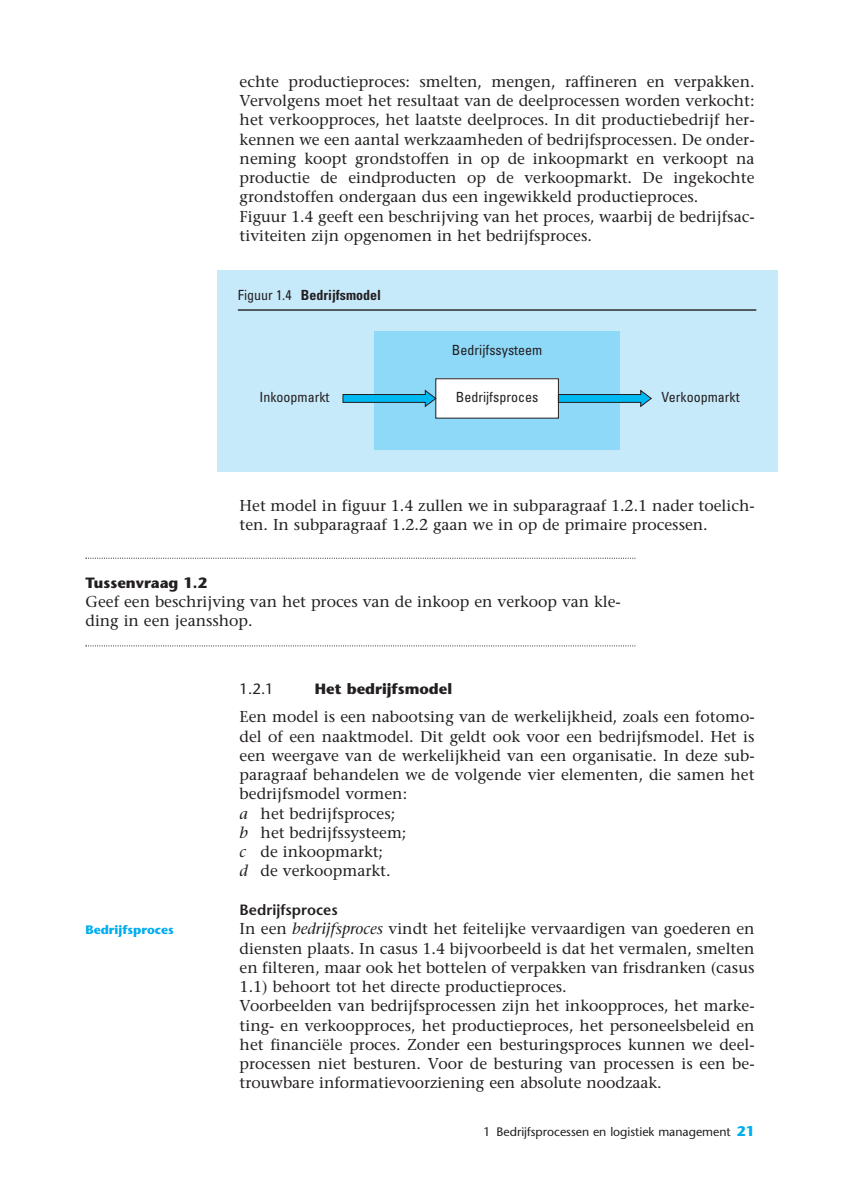
<style>
.page{position:relative;width:844px;height:1191px;background:#fff}
.page>*{position:absolute;margin:0;border:0;box-sizing:border-box;transform-origin:0 0}
.t1{font:15.75px/19.2px "Stone Serif";color:#231f20}
.t2{font:700 14.88px "Stone Sans";color:#231f20}
.t3{font:600 14.88px "Stone Sans";color:#231f20}
.t4{font:14.88px "Stone Sans";color:#231f20}
.t5{font:condensed 14px "Univers";color:#231f20}
.t6{font:700 condensed 14px "Univers";color:#231f20}
.t7{font:12.25px "Stone Sans";color:#231f20}
.t8{font:700 12.25px "Stone Sans";color:#00aeef}
.s1{font-weight:400}
.s2{font-style:italic}
.s3{font-weight:700;font-size:14px;color:#00aeef}
</style>
<div class="page">
<svg style="left:85px;top:557px;width:550px;height:2px"></svg>
<svg style="left:85px;top:645px;width:550px;height:1px"></svg>
<div style="left:217px;top:270px;width:560px;height:202px;background:#c7eafb"></div>
<hr style="left:238px;top:309px;width:518px;height:2px;background:#231f20">
<div style="left:374px;top:331px;width:245px;height:118px;background:#8ed8f8"></div>
<div style="left:435px;top:379px;width:123px;height:39px;background:#fff"></div>
<div style="left:435px;top:378px;width:123px;height:40px;border:1px solid #231f20"></div>
<svg style="left:342px;top:389px;width:94px;height:18px"></svg>
<svg style="left:557px;top:389px;width:94px;height:18px"></svg>
<p class="t1" style="left:239px;top:73px;width:516px">echte productieproces: smelten, mengen, raffineren en verpakken.<br>Vervolgens moet het resultaat van de deelprocessen worden verkocht: het verkoopproces, het laatste deelproces. In dit productiebedrijf her&shy;kennen we een aantal werkzaamheden of bedrijfsprocessen. De onder&shy;neming koopt grondstoffen in op de inkoopmarkt en verkoopt na productie de eindproducten op de verkoopmarkt. De ingekochte grondstoffen ondergaan dus een ingewikkeld productieproces.<br>Figuur 1.4 geeft een beschrijving van het proces, waarbij de bedrijfsac&shy;tiviteiten zijn opgenomen in het bedrijfsproces.</p>
<p class="t6" style="left:238px;top:290px;width:145px"><span class="s1">Figuur 1.4</span> Bedrijfsmodel</p>
<p class="t5" style="left:452px;top:345px;width:92px">Bedrijfssysteem</p>
<p class="t5" style="left:455px;top:392px;width:84px">Bedrijfsproces</p>
<p class="t5" style="left:259px;top:392px;width:71px">Inkoopmarkt</p>
<p class="t5" style="left:661px;top:392px;width:80px">Verkoopmarkt</p>
<p class="t1" style="left:239px;top:497px;width:516px">Het model in figuur 1.4 zullen we in subparagraaf 1.2.1 nader toelich&shy;ten. In subparagraaf 1.2.2 gaan we in op de primaire processen.</p>
<p class="t2" style="left:85px;top:576px;width:123px">Tussenvraag 1.2</p>
<p class="t1" style="left:85px;top:593px;width:536px">Geef een beschrijving van het proces van de inkoop en verkoop van kle&shy;ding in een jeansshop.</p>
<p class="t8" style="left:85px;top:925px;width:90px">Bedrijfsproces</p>
<p class="t4" style="left:239px;top:682px;width:36px">1.2.1</p>
<p class="t2" style="left:315px;top:682px;width:139px">Het bedrijfsmodel</p>
<p class="t1" style="left:239px;top:709px;width:516px">Een model is een nabootsing van de werkelijkheid, zoals een fotomo&shy;del of een naaktmodel. Dit geldt ook voor een bedrijfsmodel. Het is een weergave van de werkelijkheid van een organisatie. In deze sub&shy;paragraaf behandelen we de volgende vier elementen, die samen het bedrijfsmodel vormen:<br><span class="s2">a</span> het bedrijfsproces;<br><span class="s2">b</span> het bedrijfssysteem;<br><span class="s2">c</span> de inkoopmarkt;<br><span class="s2">d</span> de verkoopmarkt.</p>
<p class="t3" style="left:239px;top:904px;width:100px">Bedrijfsproces</p>
<p class="t1" style="left:239px;top:920px;width:516px">In een <span class="s2">bedrijfsproces</span> vindt het feitelijke vervaardigen van goederen en diensten plaats. In casus 1.4 bijvoorbeeld is dat het vermalen, smelten en filteren, maar ook het bottelen of verpakken van frisdranken (casus 1.1) behoort tot het directe productieproces.<br>Voorbeelden van bedrijfsprocessen zijn het inkoopproces, het marke&shy;ting- en verkoopproces, het productieproces, het personeelsbeleid en het financiële proces. Zonder een besturingsproces kunnen we deel&shy;processen niet besturen. Voor de besturing van processen is een be&shy;trouwbare informatievoorziening een absolute noodzaak.</p>
<p class="t7" style="left:483px;top:1127px;width:272px">1 Bedrijfsprocessen en logistiek management <span class="s3">21</span></p>
</div>
